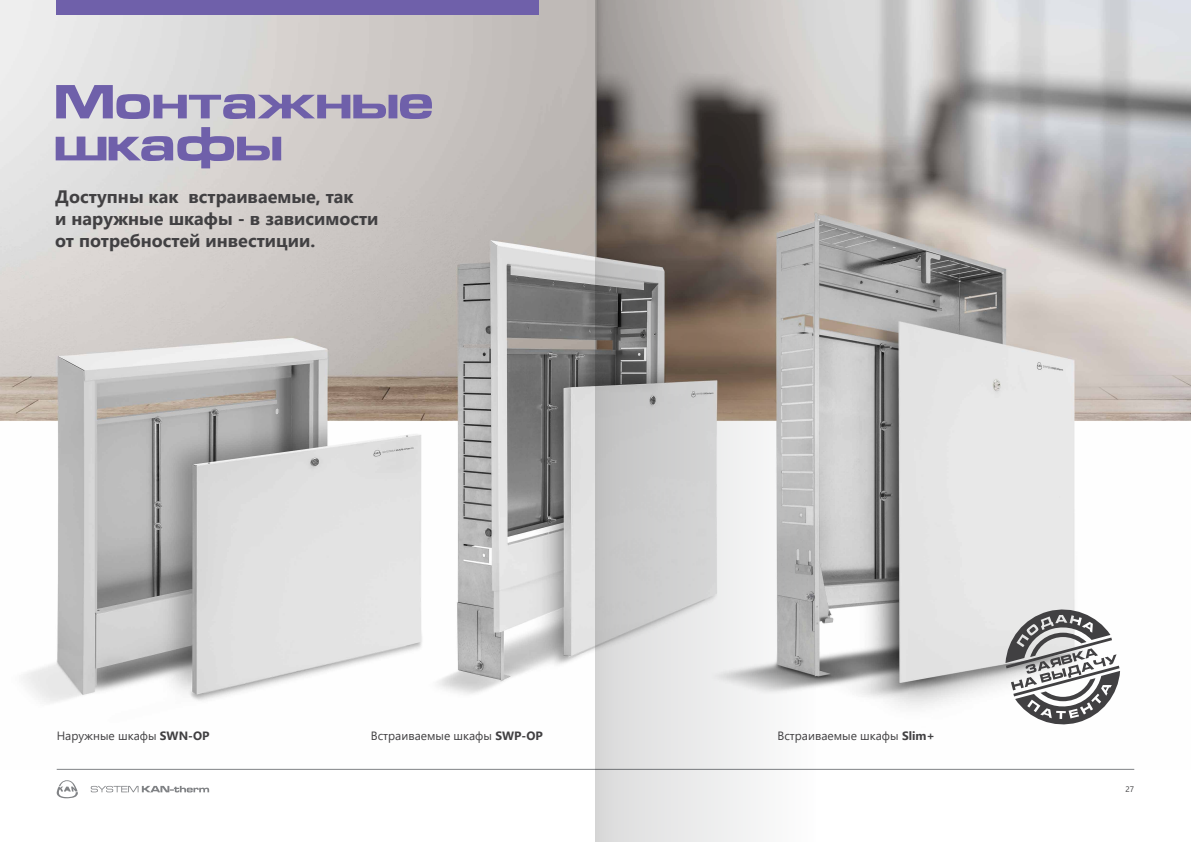
<style>
.page{position:relative;width:1191px;height:842px;background:#fff}
.page>*{position:absolute;margin:0;border:0;box-sizing:border-box;transform-origin:0 0}
.t1{font:50px/42px "Microgramma D Bol Ext";color:#6f60aa}
.t2{font:700 18px/22px "Segoe UI";color:#414042}
.t3{font:12px "Segoe UI";color:#414042}
.t4{font:8px "Segoe UI";color:#414042}
.s1{font-weight:700}
</style>
<div class="page">
<svg style="left:57px;top:780px;width:21px;height:18px"></svg>
<svg style="left:91px;top:786px;width:118px;height:6px"></svg>
<img style="left:0;top:0;width:1191px;height:770px">
<hr style="left:57px;top:769px;width:1077px;height:1px;background:#808285">
<div style="left:57px;top:0;width:482px;height:14px;background:#6f60aa"></div>
<svg style="left:1005px;top:605px;width:115px;height:124px"></svg>
<svg style="left:595px;top:0;width:221px;height:842px;background:#b6b2b0"></svg>
<h1 class="t1" style="left:54px;top:81px;width:381px">Монтажные шкафы</h1>
<p class="t2" style="left:55px;top:184px;width:325px">Доступны как встраиваемые, так<br>и наружные шкафы - в зависимости от потребностей инвестиции.</p>
<p class="t3" style="left:57px;top:724px;width:154px">Наружные шкафы <span class="s1">SWN-OP</span></p>
<p class="t3" style="left:371px;top:724px;width:173px">Встраиваемые шкафы <span class="s1">SWP-OP</span></p>
<p class="t3" style="left:777px;top:724px;width:159px">Встраиваемые шкафы <span class="s1">Slim+</span></p>
<p class="t4" style="left:1125px;top:781px;width:10px">27</p>
</div>
